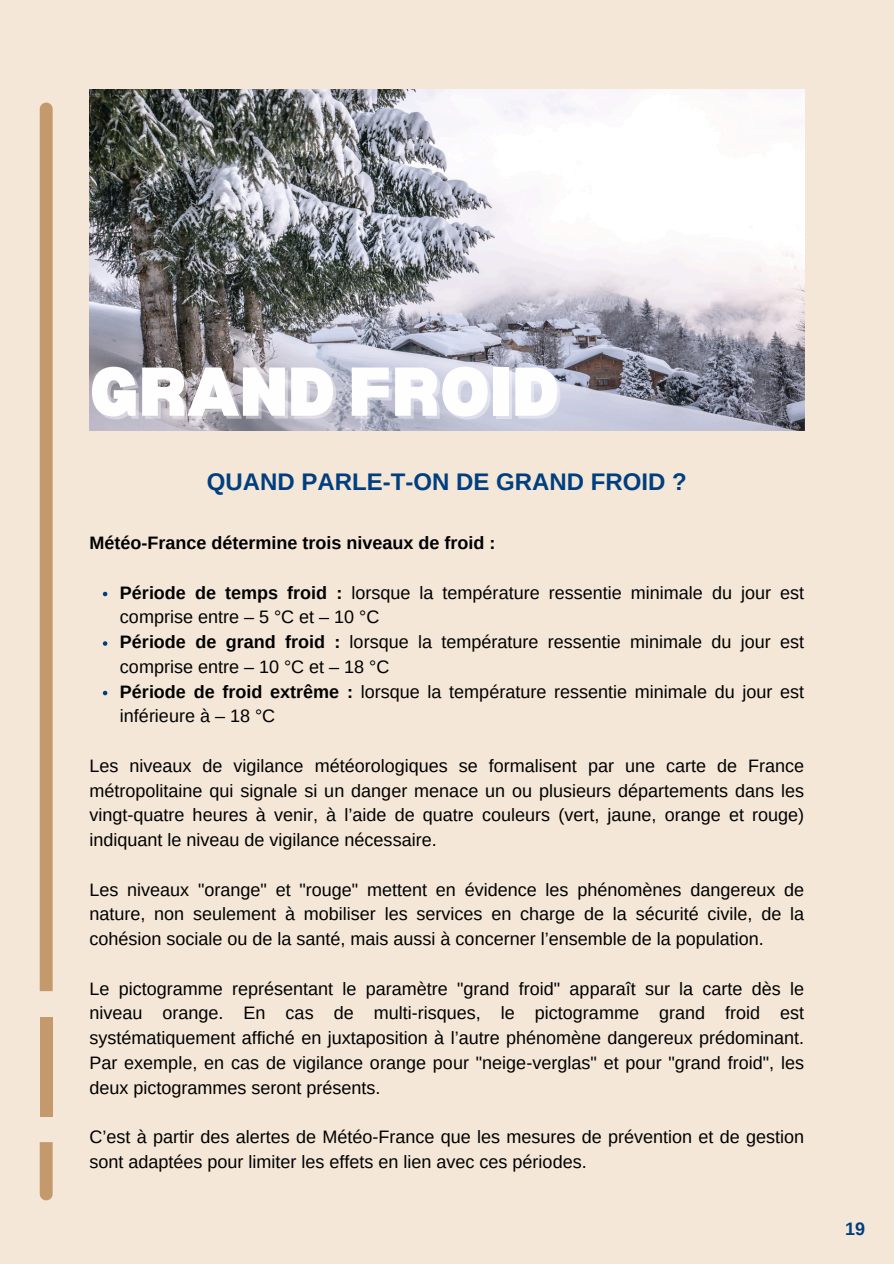
<style>
.page{position:relative;width:894px;height:1264px;background:#fff}
.page>*{position:absolute;margin:0;border:0;box-sizing:border-box;transform-origin:0 0}
.t1{font:900 67.5px "Bernoru";color:#fffeff}
.t2{font:700 24px "Arimo";color:#003f7f}
.t3{font:18px/24.8px "Arimo";color:#000}
.t4{font:700 18px "Arimo";color:#000}
.t5{font:700 18px "Arimo";color:#003f7f}
.s1{font-weight:700}
</style>
<div class="page">
<div style="left:0;top:0;width:893px;height:1263px;background:#f4e7d7"></div>
<div style="left:40px;top:1017px;width:12px;height:99px;background:#c49a6c"></div>
<svg style="left:40px;top:1142px;width:12px;height:58px"></svg>
<div style="left:40px;top:103px;width:12px;height:888px;background:#c49a6c"></div>
<img style="left:89px;top:89px;width:715px;height:341px">
<svg style="left:103px;top:591px;width:4px;height:5px"></svg>
<svg style="left:103px;top:641px;width:4px;height:4px"></svg>
<svg style="left:103px;top:690px;width:4px;height:5px"></svg>
<p class="t1" style="left:89px;top:353px;width:471px">GRAND FROID</p>
<h2 class="t2" style="left:207px;top:468px;width:481px">QUAND PARLE-T-ON DE GRAND FROID ?</h2>
<h3 class="t4" style="left:89px;top:532px;width:407px">Météo-France détermine trois niveaux de froid :</h3>
<p class="t3" style="left:120px;top:580px;width:685px"><span class="s1">Période de temps froid :</span> lorsque la température ressentie minimale du jour est comprise entre – 5 °C et – 10 °C</p>
<p class="t3" style="left:120px;top:629px;width:685px"><span class="s1">Période de grand froid :</span> lorsque la température ressentie minimale du jour est comprise entre – 10 °C et – 18 °C</p>
<p class="t3" style="left:120px;top:679px;width:685px"><span class="s1">Période de froid extrême :</span> lorsque la température ressentie minimale du jour est inférieure à – 18 °C</p>
<p class="t3" style="left:89px;top:753px;width:716px;text-align:justify">Les niveaux de vigilance météorologiques se formalisent par une carte de France métropolitaine qui signale si un danger menace un ou plusieurs départements dans les vingt-quatre heures à venir, à l’aide de quatre couleurs (vert, jaune, orange et rouge) indiquant le niveau de vigilance nécessaire.</p>
<p class="t3" style="left:89px;top:877px;width:716px;text-align:justify">Les niveaux "orange" et "rouge" mettent en évidence les phénomènes dangereux de nature, non seulement à mobiliser les services en charge de la sécurité civile, de la cohésion sociale ou de la santé, mais aussi à concerner l’ensemble de la population.</p>
<p class="t3" style="left:89px;top:976px;width:716px;text-align:justify">Le pictogramme représentant le paramètre "grand froid" apparaît sur la carte dès le niveau orange. En cas de multi-risques, le pictogramme grand froid est systématiquement affiché en juxtaposition à l’autre phénomène dangereux prédominant.<br>Par exemple, en cas de vigilance orange pour "neige-verglas" et pour "grand froid", les deux pictogrammes seront présents.</p>
<p class="t3" style="left:89px;top:1124px;width:716px">C’est à partir des alertes de Météo-France que les mesures de prévention et de gestion sont adaptées pour limiter les effets en lien avec ces périodes.</p>
<h1 class="t5" style="left:844px;top:1218px;width:22px">19</h1>
</div>
